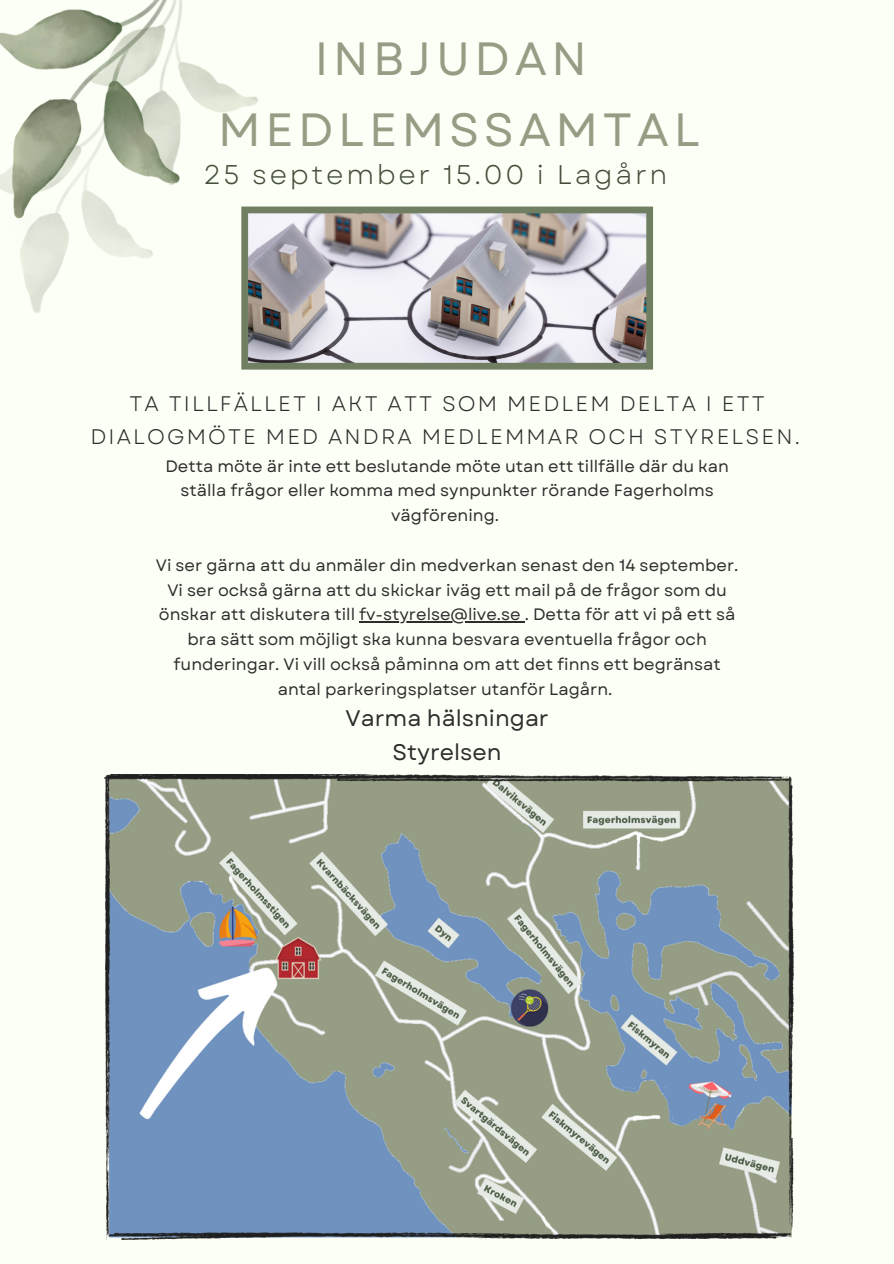
<style>
.page{position:relative;width:894px;height:1264px;background:#fff}
.page>*{position:absolute;margin:0;border:0;box-sizing:border-box;transform-origin:0 0}
.t1{font:46.5px/70.9px "Garet";letter-spacing:.1em;color:#959e84;text-align:center}
.t2{font:27px "Garet";letter-spacing:.1em;color:#45503b}
.t3{font:22.5px/33.8px "Garet";color:#2d2d2d;text-align:center}
.t4{font:21px/32.7px "Garet";letter-spacing:.1em;color:#2d2d2d;text-align:center}
.t5{font:16.5px/24.8px "Garet";color:#2d2d2d;text-align:center}
</style>
<div class="page">
<div style="left:0;top:0;width:893px;height:1263px;background:#fcfff6"></div>
<img style="left:0;top:0;width:258px;height:313px">
<svg style="left:219px;top:184px;width:435px;height:186px"></svg>
<svg style="left:241px;top:206px;width:412px;height:163px"></svg>
<img style="left:105px;top:774px;width:687px;height:465px">
<hr style="left:359px;top:621px;width:165px;height:1px;background:#2d2d2d">
<h1 class="t1" style="left:218px;top:24px;width:483px">INBJUDAN<br>MEDLEMSSAMTAL</h1>
<h2 class="t2" style="left:203px;top:155px;width:465px">25 september 15.00 i Lagårn</h2>
<p class="t4" style="left:90px;top:387px;width:710px">TA TILLFÄLLET I AKT ATT SOM MEDLEM DELTA I ETT<br>DIALOGMÖTE MED ANDRA MEDLEMMAR OCH STYRELSEN.</p>
<p class="t5" style="left:165px;top:453px;width:565px">Detta möte är inte ett beslutande möte utan ett tillfälle där du kan ställa frågor eller komma med synpunkter rörande Fagerholms vägförening.</p>
<p class="t5" style="left:156px;top:552px;width:584px">Vi ser gärna att du anmäler din medverkan senast den 14 september.<br>Vi ser också gärna att du skickar iväg ett mail på de frågor som du önskar att diskutera till fv-styrelse@live.se . Detta för att vi på ett så bra sätt som möjligt ska kunna besvara eventuella frågor och funderingar. Vi vill också påminna om att det finns ett begränsat antal parkeringsplatser utanför Lagårn.</p>
<h3 class="t3" style="left:345px;top:701px;width:205px">Varma hälsningar<br>Styrelsen</h3>
</div>
